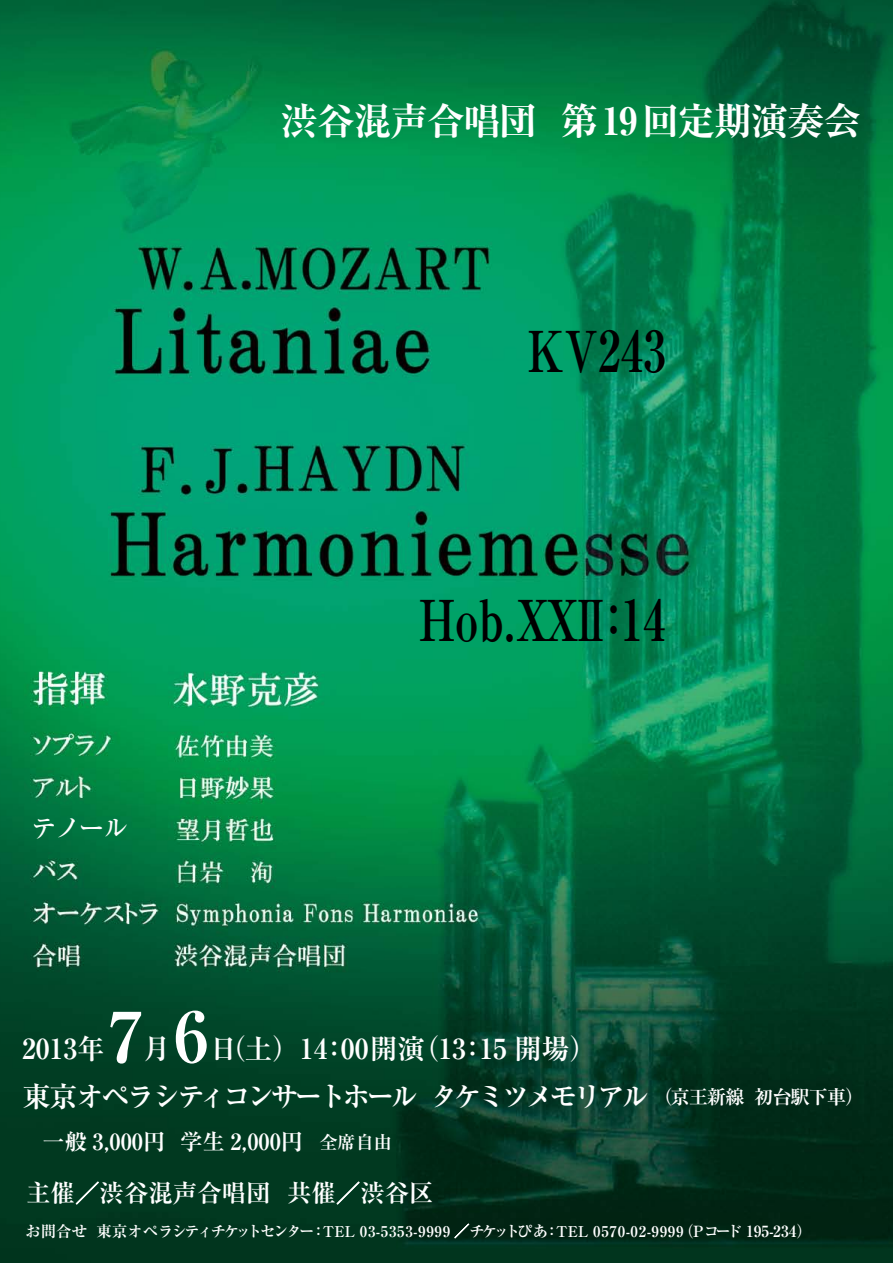
<style>
.page{position:relative;width:893px;height:1263px;background:#fff}
.page>*{position:absolute;margin:0;border:0;box-sizing:border-box;transform-origin:0 0}
.t1{font:700 69.15px "Ryumin Pro";color:#fff}
.t2{font:700 56.4px "Ryumin Pro";color:#000;scale:.8 1}
.t3{font:700 expanded 37.8px "Ryumin Pro";letter-spacing:-.03em;color:#fff}
.t4{font:700 28.2px "Ryumin Pro";letter-spacing:-.15em;color:#fff}
.t5{font:700 27.6px "Ryumin Pro";color:#fff}
.t6{font:500 26.55px "Ryumin Pro";color:#fff}
.t7{font:700 24.45px "Ryumin Pro";color:#fff}
.t8{font:700 22.35px "Ryumin Pro";color:#fff}
.t9{font:700 15.45px "Ryumin Pro";letter-spacing:-.15em;color:#fff}
.s1{font-size:19.2px}
.s2{font-size:18px}
.s3{font-size:14.85px}
</style>
<div class="page">
<img style="left:0;top:0;width:893px;height:1263px">
<svg style="left:75px;top:1181px;width:25px;height:24px"></svg>
<svg style="left:336px;top:1181px;width:24px;height:24px"></svg>
<svg style="left:454px;top:1223px;width:15px;height:15px"></svg>
<h3 class="t3" style="left:281px;top:91px;width:582px">渋谷混声合唱団 第19回定期演奏会</h3>
<h2 class="t2" style="left:527px;top:306px;width:175px">KV243</h2>
<h3 class="t6" style="left:31px;top:807px;width:100px">テノール</h3>
<h2 class="t2" style="left:419px;top:575px;width:310px">Hob.XXⅡ：14</h2>
<h1 class="t1" style="left:108px;top:981px;width:102px">7 6</h1>
<h3 class="t5" style="left:143px;top:1027px;width:29px">月</h3>
<h3 class="t5" style="left:210px;top:1027px;width:388px">日（土）14：00開演（13：15 開場）</h3>
<h3 class="t5" style="left:22px;top:1027px;width:84px">2013年</h3>
<h3 class="t4" style="left:23px;top:1074px;width:843px">東京オペラシティコンサートホール タケミツメモリアル <span class="s1">（京王新線 初台駅下車）</span></h3>
<h3 class="t8" style="left:42px;top:1124px;width:351px">一般 3,000円 学生 2,000円 <span class="s2">全席自由</span></h3>
<h3 class="t7" style="left:26px;top:1174px;width:433px">主催／渋谷混声合唱団 共催／渋谷区　</h3>
<p class="t9" style="left:25px;top:1219px;width:788px">お問合せ 東京オペラシティチケットセンター：<span class="s3">TEL 03-5353-9999</span> ／チケットぴあ：<span class="s3">TEL 0570-02-9999</span>（Pコード 195-234）</p>
</div>
